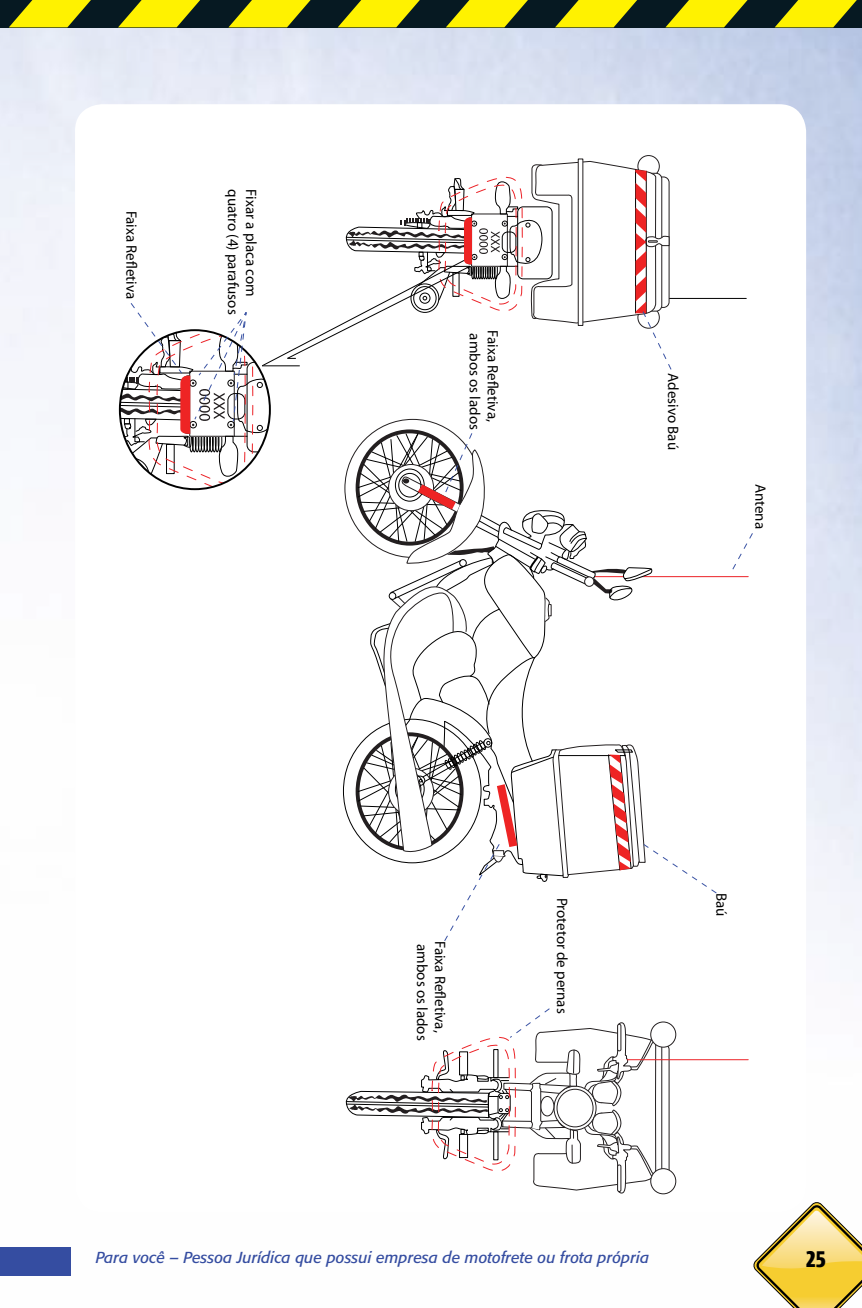
<style>
.page{position:relative;width:862px;height:1308px;background:#fff}
.page>*{position:absolute;margin:0;border:0;box-sizing:border-box;transform-origin:0 0}
.t1{font:800 22.5px "Corpid Cd LF";color:#000}
.t2{font:italic 15.75px "Formata";color:#354da1}
.t3{font:15.08px "Myriad Pro";color:#010101}
</style>
<div class="page">
<img style="left:0;top:27px;width:861px;height:1249px">
<svg style="left:752px;top:1201px;width:109px;height:106px"></svg>
<div style="left:0;top:0;width:861px;height:27px;background:#061922"></div>
<svg style="left:9px;top:0;width:82px;height:27px"></svg>
<svg style="left:118px;top:0;width:82px;height:27px"></svg>
<svg style="left:229px;top:0;width:82px;height:27px"></svg>
<svg style="left:338px;top:0;width:82px;height:27px"></svg>
<svg style="left:446px;top:0;width:82px;height:27px"></svg>
<svg style="left:555px;top:0;width:82px;height:27px"></svg>
<svg style="left:666px;top:0;width:82px;height:27px"></svg>
<svg style="left:775px;top:0;width:82px;height:27px"></svg>
<div style="left:0;top:1247px;width:70px;height:29px;background:#354da1"></div>
<div style="left:75px;top:104px;width:730px;height:1108px;background:#fff;border-radius:27px"></div>
<hr style="left:593px;top:576px;width:154px;height:1px;background:#ec2227">
<svg style="left:648px;top:1044px;width:20px;height:130px"></svg>
<div style="left:647px;top:1043px;width:22px;height:132px;border:1px solid #231f20;border-radius:6px"></div>
<div style="left:640px;top:1039px;width:22px;height:139px;border:1px solid #231f20;border-radius:6px"></div>
<hr style="left:661px;top:298px;width:84px;height:1px;background:#000">
<div style="left:637px;top:155px;width:22px;height:22px;border:1px solid #231f20;border-radius:50%"></div>
<div style="left:577px;top:158px;width:6px;height:168px;border:1px solid #231f20"></div>
<div style="left:650px;top:1022px;width:25px;height:25px;background:#fff;border-radius:50%"></div>
<div style="left:650px;top:1021px;width:26px;height:26px;border:1px solid #231f20;border-radius:50%"></div>
<div style="left:650px;top:1168px;width:25px;height:25px;background:#fff;border-radius:50%"></div>
<div style="left:650px;top:1168px;width:26px;height:26px;border:1px solid #231f20;border-radius:50%"></div>
<hr style="left:626px;top:1059px;width:121px;height:1px;background:#ec2227">
<svg style="left:345px;top:1008px;width:315px;height:186px"></svg>
<svg style="left:732px;top:533px;width:21px;height:37px"></svg>
<svg style="left:120px;top:161px;width:597px;height:780px"></svg>
<hr style="left:262px;top:365px;width:37px;height:1px;background:#010101">
<p class="t3" style="left:140px;top:210px;width:90px;rotate:90deg">Faixa Refletiva</p>
<p class="t3" style="left:241px;top:189px;width:126px;rotate:90deg">quatro (4) parafusos</p>
<p class="t3" style="left:259px;top:189px;width:108px;rotate:90deg">Fixar a placa com</p>
<p class="t3" style="left:482px;top:333px;width:98px;rotate:90deg">ambos os lados</p>
<p class="t3" style="left:500px;top:330px;width:93px;rotate:90deg">Faixa Refletiva,</p>
<p class="t3" style="left:681px;top:373px;width:78px;rotate:90deg">Adesivo Baú</p>
<p class="t3" style="left:768px;top:483px;width:47px;rotate:90deg">Antena</p>
<p class="t3" style="left:430px;top:944px;width:98px;rotate:90deg">ambos os lados</p>
<p class="t3" style="left:448px;top:941px;width:93px;rotate:90deg">Faixa Refletiva,</p>
<p class="t3" style="left:570px;top:897px;width:117px;rotate:90deg">Protetor de pernas</p>
<p class="t3" style="left:729px;top:893px;width:25px;rotate:90deg">Baú</p>
<p class="t2" style="left:96px;top:1248px;width:554px">Para você – Pessoa Jurídica que possui empresa de motofrete ou frota própria</p>
<h1 class="t1" style="left:805px;top:1247px;width:21px">25</h1>
</div>
